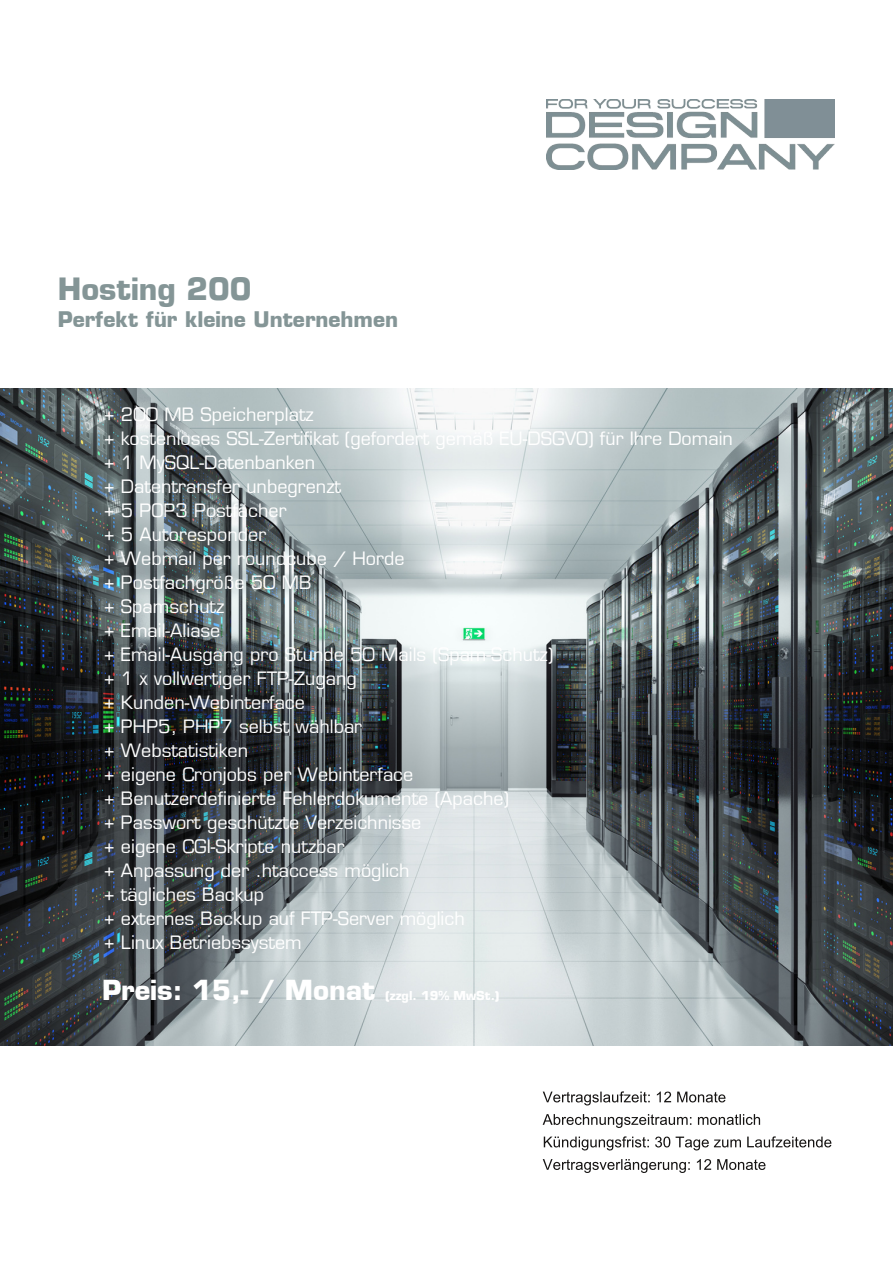
<style>
.page{position:relative;width:893px;height:1263px;background:#fff}
.page>*{position:absolute;margin:0;border:0;box-sizing:border-box;transform-origin:0 0}
.t1{font:700 30px "Eurostile";color:#849596}
.t2{font:700 27px "Eurostile";color:#fff}
.t3{font:700 21px "Eurostile";color:#849596}
.t4{font:18px/24px "Eurostile";color:#fff}
.t5{font:700 12px "Eurostile";color:#fff}
</style>
<div class="page">
<img style="left:546px;top:99px;width:288px;height:70px">
<img style="left:0;top:388px;width:893px;height:657px">
<svg style="left:543px;top:1091px;width:107px;height:14px"></svg>
<svg style="left:657px;top:1091px;width:14px;height:11px"></svg>
<svg style="left:677px;top:1091px;width:48px;height:11px"></svg>
<svg style="left:543px;top:1114px;width:148px;height:14px"></svg>
<svg style="left:698px;top:1114px;width:62px;height:11px"></svg>
<svg style="left:544px;top:1136px;width:105px;height:14px"></svg>
<svg style="left:655px;top:1136px;width:15px;height:11px"></svg>
<svg style="left:676px;top:1136px;width:65px;height:14px"></svg>
<svg style="left:747px;top:1136px;width:84px;height:11px"></svg>
<svg style="left:543px;top:1159px;width:147px;height:14px"></svg>
<svg style="left:697px;top:1159px;width:14px;height:11px"></svg>
<svg style="left:717px;top:1159px;width:48px;height:11px"></svg>
<h1 class="t1" style="left:58px;top:271px;width:195px">Hosting 200</h1>
<p class="t3" style="left:58px;top:307px;width:342px">Perfekt für kleine Unternehmen</p>
<p class="t4" style="left:104px;top:402px;width:630px">+ 200 MB Speicherplatz<br>+ kostenloses SSL-Zertifikat (gefordert gemäß EU-DSGVO) für Ihre Domain + 1 MySQL-Datenbanken<br>+ Datentransfer unbegrenzt<br>+ 5 POP3 Postfächer<br>+ 5 Autoresponder<br>+ Webmail per roundcube / Horde<br>+ Postfachgröße 50 MB<br>+ Spamschutz<br>+ Email-Aliase<br>+ Email-Ausgang pro Stunde 50 Mails (Spam-Schutz)<br>+ 1 x vollwertiger FTP-Zugang<br>+ Kunden-Webinterface<br>+ PHP5, PHP7 selbst wählbar<br>+ Webstatistiken<br>+ eigene Cronjobs per Webinterface<br>+ Benutzerdefinierte Fehlerdokumente (Apache)<br>+ Passwort geschützte Verzeichnisse<br>+ eigene CGI-Skripte nutzbar<br>+ Anpassung der .htaccess möglich<br>+ tägliches Backup<br>+ externes Backup auf FTP-Server möglich<br>+ Linux Betriebssystem</p>
<h2 class="t2" style="left:102px;top:973px;width:275px">Preis: 15,- / Monat</h2>
<p class="t5" style="left:385px;top:988px;width:116px">(zzgl. 19% MwSt.)</p>
</div>
